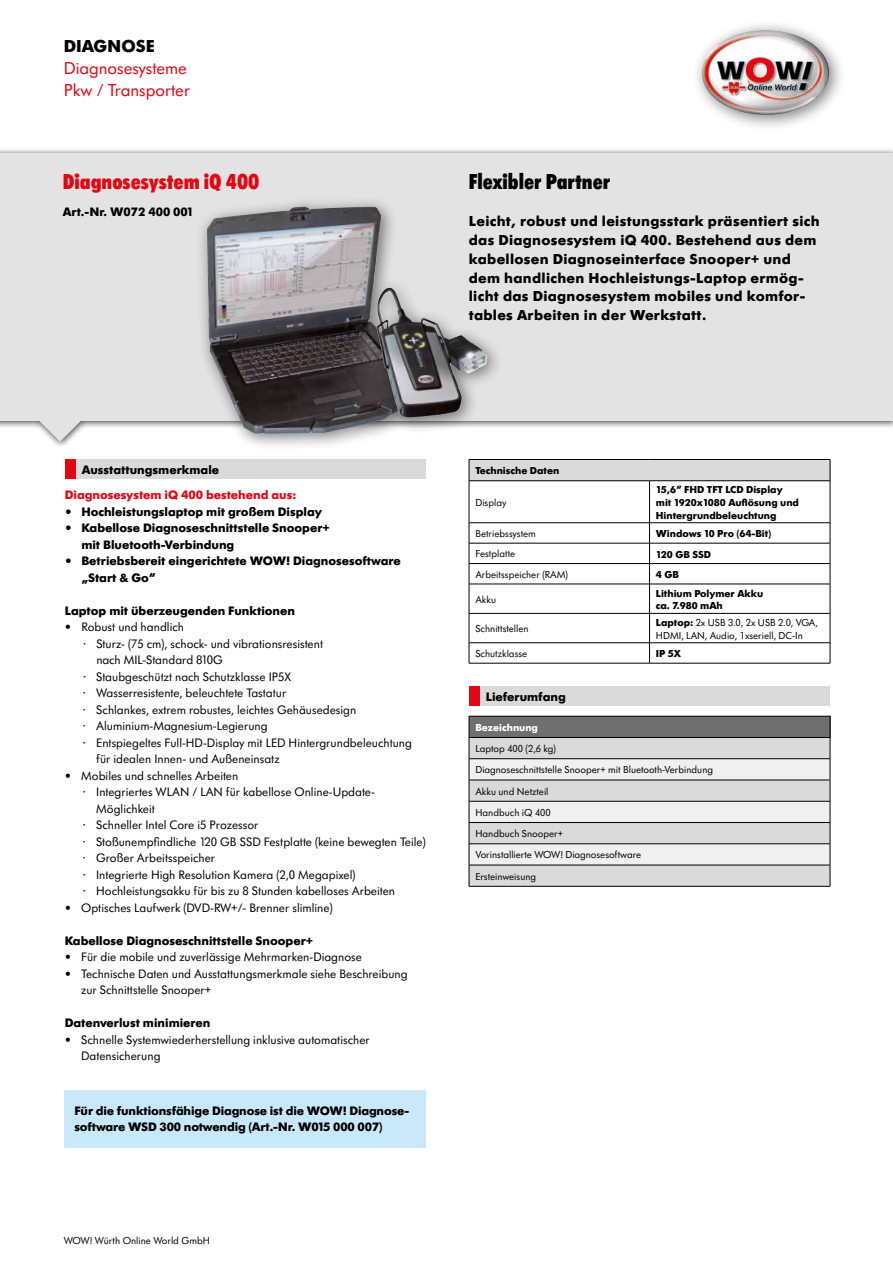
<style>
.page{position:relative;width:893px;height:1263px;background:#fff}
.page>*{position:absolute;margin:0;border:0;box-sizing:border-box;transform-origin:0 0}
.t1{font:22.5px "Futura SB Ext Bol Con";color:#e30613}
.t2{font:22.5px "Futura SB Ext Bol Con";color:#000}
.t3{font:18px/21.6px "Futura SB";color:#e30613}
.t4{font:700 18px "Futura SB";color:#000}
.t5{font:700 15px/18.8px "Futura SB";letter-spacing:.02em;color:#000}
.t6{font:12.75px/16.5px "Futura SB";color:#000}
.t7{font:700 12.75px/16.5px "Futura SB";color:#000}
.t8{font:700 12.75px "Futura SB";color:#e30613}
.t9{font:10.5px/21.3px "Futura SB";color:#000}
.t10{font:700 10.5px/12.6px "Futura SB";color:#000}
.t11{font:700 10.5px "Futura SB";color:#fff}
.s1{font-weight:700}
</style>
<div class="page">
<div style="left:691px;top:19px;width:155px;height:113px;background:#000;opacity:.5"></div>
<img style="left:700px;top:30px;width:129px;height:85px">
<div style="left:0;top:147px;width:893px;height:303px;background:#000;opacity:.75"></div>
<div style="left:0;top:153px;width:893px;height:268px;background:#e3e3e3"></div>
<svg style="left:39px;top:421px;width:42px;height:21px"></svg>
<div style="left:75px;top:459px;width:351px;height:19px;background:#dadada"></div>
<div style="left:65px;top:459px;width:10px;height:19px;background:#e30613"></div>
<div style="left:479px;top:686px;width:351px;height:19px;background:#dadada"></div>
<div style="left:469px;top:686px;width:10px;height:19px;background:#e30613"></div>
<svg style="left:469px;top:716px;width:362px;height:170px"></svg>
<hr style="left:469px;top:886px;width:361px;height:1px;background:#000">
<div style="left:469px;top:459px;width:361px;height:22px;background:#dadada"></div>
<hr style="left:469px;top:459px;width:180px;height:1px;background:#000">
<svg style="left:469px;top:460px;width:1px;height:20px"></svg>
<hr style="left:649px;top:459px;width:181px;height:1px;background:#000">
<svg style="left:830px;top:460px;width:1px;height:20px"></svg>
<hr style="left:469px;top:480px;width:180px;height:1px;background:#000">
<hr style="left:469px;top:481px;width:1px;height:41px;background:#000">
<hr style="left:649px;top:480px;width:181px;height:1px;background:#000">
<hr style="left:649px;top:481px;width:1px;height:41px;background:#000">
<hr style="left:830px;top:481px;width:1px;height:41px;background:#000">
<hr style="left:469px;top:522px;width:180px;height:1px;background:#000">
<hr style="left:649px;top:522px;width:181px;height:1px;background:#000">
<hr style="left:469px;top:543px;width:180px;height:1px;background:#000">
<hr style="left:649px;top:543px;width:181px;height:1px;background:#000">
<hr style="left:469px;top:563px;width:180px;height:1px;background:#000">
<hr style="left:649px;top:563px;width:181px;height:1px;background:#000">
<hr style="left:469px;top:584px;width:180px;height:1px;background:#000">
<hr style="left:649px;top:584px;width:181px;height:1px;background:#000">
<hr style="left:469px;top:613px;width:180px;height:1px;background:#000">
<hr style="left:649px;top:613px;width:181px;height:1px;background:#000">
<hr style="left:469px;top:642px;width:180px;height:1px;background:#000">
<svg style="left:469px;top:523px;width:1px;height:140px"></svg>
<hr style="left:649px;top:642px;width:181px;height:1px;background:#000">
<svg style="left:649px;top:523px;width:1px;height:140px"></svg>
<svg style="left:830px;top:523px;width:1px;height:140px"></svg>
<hr style="left:469px;top:663px;width:180px;height:1px;background:#000">
<hr style="left:649px;top:663px;width:181px;height:1px;background:#000">
<div style="left:64px;top:1091px;width:361px;height:57px;background:#c9e9fb"></div>
<div style="left:196px;top:196px;width:246px;height:255px;background:#000;opacity:.5"></div>
<img style="left:207px;top:206px;width:218px;height:228px">
<div style="left:366px;top:277px;width:138px;height:157px;background:#000;opacity:.5"></div>
<img style="left:376px;top:288px;width:111px;height:130px">
<h2 class="t4" style="left:64px;top:36px;width:92px">DIAGNOSE</h2>
<h2 class="t3" style="left:64px;top:58px;width:128px">Diagnosesysteme<br>Pkw / Transporter</h2>
<h1 class="t1" style="left:63px;top:169px;width:198px">Diagnosesystem iQ 400</h1>
<p class="t7" style="left:63px;top:203px;width:133px">Art.-Nr. W072 400 001</p>
<h1 class="t2" style="left:469px;top:169px;width:143px">Flexibler Partner</h1>
<p class="t5" style="left:469px;top:212px;width:352px">Leicht, robust und leistungsstark präsentiert sich das Diagnosesystem iQ 400. Bestehend aus dem kabellosen Diagnoseinterface Snooper+ und dem handlichen Hochleistungs-Laptop ermög&shy;licht das Diagnosesystem mobiles und komfor&shy;tables Arbeiten in der Werkstatt.</p>
<p class="t7" style="left:82px;top:461px;width:139px">Ausstattungsmerkmale</p>
<p class="t8" style="left:65px;top:488px;width:233px">Diagnosesystem iQ 400 bestehend aus:</p>
<p class="t7" style="left:65px;top:503px;width:259px">• Hochleistungslaptop mit großem Display</p>
<p class="t7" style="left:81px;top:519px;width:250px;text-indent:-16px">• Kabellose Diagnoseschnittstelle Snooper+ mit Bluetooth-Verbindung</p>
<p class="t7" style="left:81px;top:552px;width:321px;text-indent:-16px">• Betriebsbereit eingerichtete WOW! Diagnosesoftware „Start &amp; Go“</p>
<p class="t7" style="left:65px;top:602px;width:232px">Laptop mit überzeugenden Funktionen</p>
<p class="t6" style="left:65px;top:619px;width:121px">• Robust und handlich</p>
<p class="t6" style="left:81px;top:635px;width:243px">· Sturz- (75 cm), schock- und vibrationsresistent</p>
<p class="t6" style="left:96px;top:652px;width:128px">nach MIL-Standard 810G</p>
<p class="t6" style="left:81px;top:668px;width:211px">· Staubgeschützt nach Schutzklasse IP5X</p>
<p class="t6" style="left:81px;top:685px;width:206px">· Wasserresistente, beleuchtete Tastatur</p>
<p class="t6" style="left:81px;top:701px;width:277px">· Schlankes, extrem robustes, leichtes Gehäusedesign</p>
<p class="t6" style="left:81px;top:718px;width:188px">· Aluminium-Magnesium-Legierung</p>
<p class="t6" style="left:81px;top:734px;width:332px">· Entspiegeltes Full-HD-Display mit LED Hintergrundbeleuchtung</p>
<p class="t6" style="left:96px;top:751px;width:185px">für idealen Innen- und Außeneinsatz</p>
<p class="t6" style="left:65px;top:767px;width:175px">• Mobiles und schnelles Arbeiten</p>
<p class="t6" style="left:81px;top:784px;width:295px">· Integriertes WLAN / LAN für kabellose Online-Update-</p>
<p class="t6" style="left:96px;top:800px;width:60px">Möglichkeit</p>
<p class="t6" style="left:81px;top:817px;width:179px">· Schneller Intel Core i5 Prozessor</p>
<p class="t6" style="left:81px;top:833px;width:346px">· Stoßunempfindliche 120 GB SSD Festplatte (keine bewegten Teile)</p>
<p class="t6" style="left:81px;top:850px;width:136px">· Großer Arbeitsspeicher</p>
<p class="t6" style="left:81px;top:866px;width:276px">· Integrierte High Resolution Kamera (2,0 Megapixel)</p>
<p class="t6" style="left:81px;top:883px;width:315px">· Hochleistungsakku für bis zu 8 Stunden kabelloses Arbeiten</p>
<p class="t6" style="left:65px;top:899px;width:269px">• Optisches Laufwerk (DVD-RW+/- Brenner slimline)</p>
<p class="t7" style="left:65px;top:932px;width:250px">Kabellose Diagnoseschnittstelle Snooper+</p>
<p class="t6" style="left:65px;top:949px;width:299px">• Für die mobile und zuverlässige Mehrmarken-Diagnose</p>
<p class="t6" style="left:81px;top:965px;width:328px;text-indent:-16px">• Technische Daten und Ausstattungsmerkmale siehe Beschreibung zur Schnittstelle Snooper+</p>
<p class="t7" style="left:65px;top:1014px;width:147px">Datenverlust minimieren</p>
<p class="t6" style="left:81px;top:1031px;width:290px;text-indent:-16px">• Schnelle Systemwiederherstellung inklusive automatischer<br>Datensicherung</p>
<p class="t7" style="left:74px;top:1102px;width:336px">Für die funktionsfähige Diagnose ist die WOW! Diagnose&shy;software WSD 300 notwendig (Art.-Nr. W015 000 007)</p>
<p class="t9" style="left:64px;top:1230px;width:148px">WOW! Würth Online World GmbH</p>
<p class="t10" style="left:475px;top:464px;width:85px">Technische Daten</p>
<p class="t9" style="left:475px;top:492px;width:32px">Display</p>
<p class="t10" style="left:656px;top:483px;width:145px">15,6“ FHD TFT LCD Display mit 1920x1080 Auflösung und<br>Hintergrundbeleuchtung</p>
<p class="t9" style="left:475px;top:523px;width:62px">Betriebssystem</p>
<p class="t10" style="left:656px;top:527px;width:117px">Windows 10 Pro (64-Bit)</p>
<p class="t9" style="left:475px;top:543px;width:41px">Festplatte</p>
<p class="t10" style="left:656px;top:548px;width:57px">120 GB SSD</p>
<p class="t9" style="left:475px;top:564px;width:94px">Arbeitsspeicher (RAM)</p>
<p class="t10" style="left:656px;top:568px;width:24px">4 GB</p>
<p class="t9" style="left:475px;top:589px;width:22px">Akku</p>
<p class="t10" style="left:656px;top:587px;width:109px">Lithium Polymer Akku ca. 7.980 mAh</p>
<p class="t9" style="left:475px;top:618px;width:55px">Schnittstellen</p>
<p class="t9" style="left:656px;top:616px;width:163px;line-height:12.6px"><span class="s1">Laptop:</span> 2x USB 3.0, 2x USB 2.0, VGA,<br>HDMI, LAN, Audio, 1xseriell, DC-In</p>
<p class="t9" style="left:475px;top:643px;width:53px">Schutzklasse</p>
<p class="t10" style="left:656px;top:647px;width:27px">IP 5X</p>
<p class="t7" style="left:486px;top:688px;width:81px">Lieferumfang</p>
<p class="t11" style="left:475px;top:722px;width:64px">Bezeichnung</p>
<p class="t9" style="left:475px;top:738px;width:239px">Laptop 400 (2,6 kg)<br>Diagnoseschnittstelle Snooper+ mit Bluetooth-Verbindung<br>Akku und Netzteil<br>Handbuch iQ 400<br>Handbuch Snooper+<br>Vorinstallierte WOW! Diagnosesoftware<br>Ersteinweisung</p>
</div>
